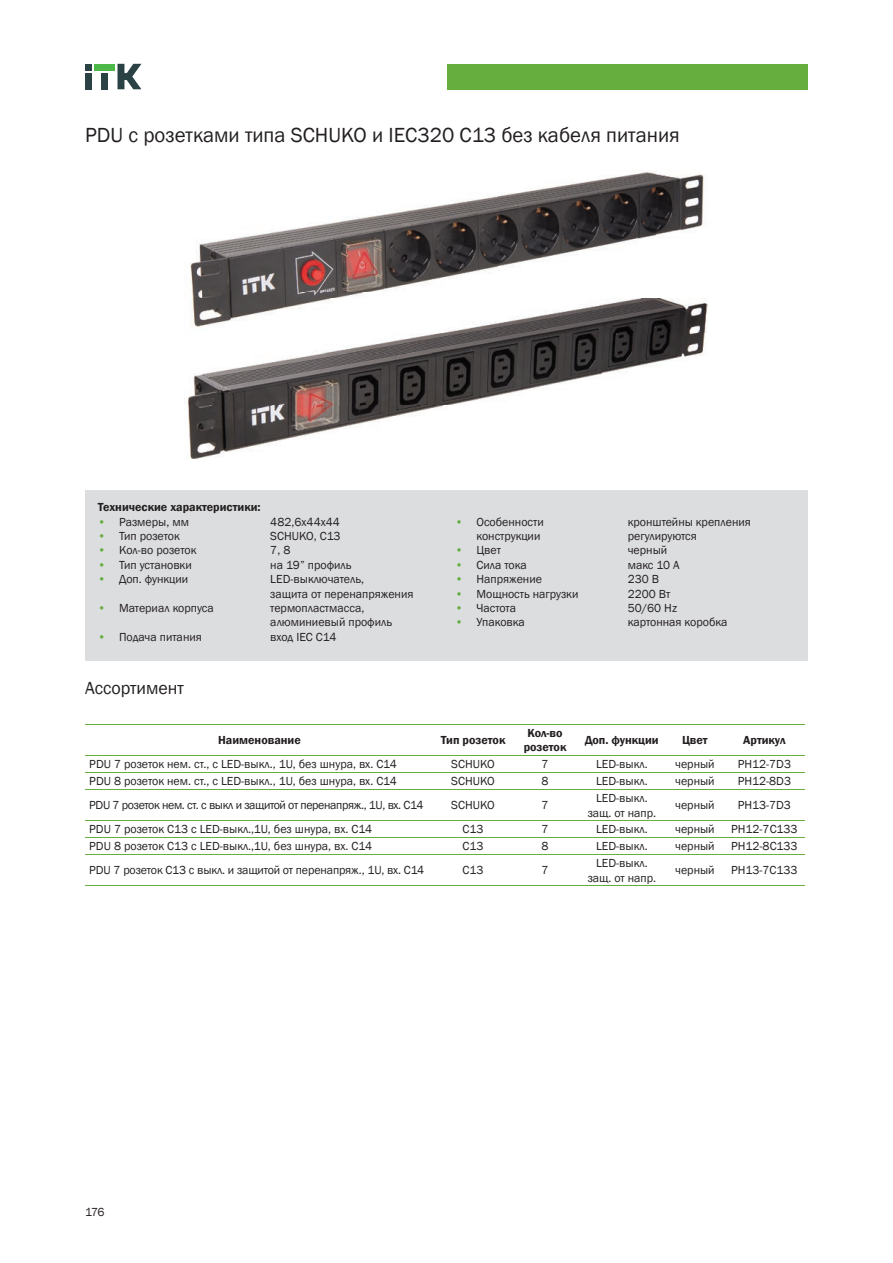
<style>
.page{position:relative;width:893px;height:1263px;background:#fff}
.page>*{position:absolute;margin:0;border:0;box-sizing:border-box;transform-origin:0 0}
.t1{font:21px "Franklin Gothic";color:#231f20}
.t2{font:18px "Franklin Gothic";color:#231f20}
.t3{font:12px/14.4px "Franklin Gothic";color:#231f20}
.t4{font:600 12px/14.4px "Franklin Gothic";color:#231f20;text-align:center}
.t5{font:12px "Franklin Gothic";letter-spacing:-.03em;color:#231f20}
.s1{color:#66ae3d}
</style>
<div class="page">
<div style="left:85px;top:73px;width:7px;height:16px;background:#2b4244"></div>
<div style="left:85px;top:64px;width:7px;height:7px;background:#2b4244"></div>
<div style="left:101px;top:73px;width:7px;height:16px;background:#2b4244"></div>
<div style="left:94px;top:64px;width:21px;height:7px;background:#4cb848"></div>
<svg style="left:118px;top:64px;width:23px;height:25px"></svg>
<div style="left:447px;top:64px;width:361px;height:25px;background:#66ae3d"></div>
<img style="left:190px;top:171px;width:466px;height:127px">
<img style="left:656px;top:174px;width:50px;height:61px">
<div style="left:85px;top:490px;width:722px;height:170px;background:#dcdddf"></div>
<hr style="left:85px;top:724px;width:349px;height:1px;background:#66ae3d">
<hr style="left:434px;top:724px;width:78px;height:1px;background:#66ae3d">
<hr style="left:512px;top:724px;width:66px;height:1px;background:#66ae3d">
<hr style="left:578px;top:724px;width:88px;height:1px;background:#66ae3d">
<hr style="left:666px;top:724px;width:58px;height:1px;background:#66ae3d">
<hr style="left:724px;top:724px;width:81px;height:1px;background:#66ae3d">
<hr style="left:85px;top:755px;width:349px;height:1px;background:#66ae3d">
<hr style="left:434px;top:755px;width:78px;height:1px;background:#66ae3d">
<hr style="left:512px;top:755px;width:66px;height:1px;background:#66ae3d">
<hr style="left:578px;top:755px;width:88px;height:1px;background:#66ae3d">
<hr style="left:666px;top:755px;width:58px;height:1px;background:#66ae3d">
<hr style="left:724px;top:755px;width:81px;height:1px;background:#66ae3d">
<hr style="left:85px;top:772px;width:349px;height:1px;background:#66ae3d">
<hr style="left:434px;top:772px;width:78px;height:1px;background:#66ae3d">
<hr style="left:512px;top:772px;width:66px;height:1px;background:#66ae3d">
<hr style="left:578px;top:772px;width:88px;height:1px;background:#66ae3d">
<hr style="left:666px;top:772px;width:58px;height:1px;background:#66ae3d">
<hr style="left:724px;top:772px;width:81px;height:1px;background:#66ae3d">
<hr style="left:85px;top:789px;width:349px;height:1px;background:#66ae3d">
<hr style="left:434px;top:789px;width:78px;height:1px;background:#66ae3d">
<hr style="left:512px;top:789px;width:66px;height:1px;background:#66ae3d">
<hr style="left:578px;top:789px;width:88px;height:1px;background:#66ae3d">
<hr style="left:666px;top:789px;width:58px;height:1px;background:#66ae3d">
<hr style="left:724px;top:789px;width:81px;height:1px;background:#66ae3d">
<hr style="left:85px;top:820px;width:349px;height:1px;background:#66ae3d">
<hr style="left:434px;top:820px;width:78px;height:1px;background:#66ae3d">
<hr style="left:512px;top:820px;width:66px;height:1px;background:#66ae3d">
<hr style="left:578px;top:820px;width:88px;height:1px;background:#66ae3d">
<hr style="left:666px;top:820px;width:58px;height:1px;background:#66ae3d">
<hr style="left:724px;top:820px;width:81px;height:1px;background:#66ae3d">
<hr style="left:85px;top:837px;width:349px;height:1px;background:#66ae3d">
<hr style="left:434px;top:837px;width:78px;height:1px;background:#66ae3d">
<hr style="left:512px;top:837px;width:66px;height:1px;background:#66ae3d">
<hr style="left:578px;top:837px;width:88px;height:1px;background:#66ae3d">
<hr style="left:666px;top:837px;width:58px;height:1px;background:#66ae3d">
<hr style="left:724px;top:837px;width:81px;height:1px;background:#66ae3d">
<hr style="left:85px;top:854px;width:349px;height:1px;background:#66ae3d">
<hr style="left:434px;top:854px;width:78px;height:1px;background:#66ae3d">
<hr style="left:512px;top:854px;width:66px;height:1px;background:#66ae3d">
<hr style="left:578px;top:854px;width:88px;height:1px;background:#66ae3d">
<hr style="left:666px;top:854px;width:58px;height:1px;background:#66ae3d">
<hr style="left:724px;top:854px;width:81px;height:1px;background:#66ae3d">
<hr style="left:85px;top:885px;width:349px;height:1px;background:#66ae3d">
<hr style="left:434px;top:885px;width:78px;height:1px;background:#66ae3d">
<hr style="left:512px;top:885px;width:66px;height:1px;background:#66ae3d">
<hr style="left:578px;top:885px;width:88px;height:1px;background:#66ae3d">
<hr style="left:666px;top:885px;width:58px;height:1px;background:#66ae3d">
<hr style="left:724px;top:885px;width:81px;height:1px;background:#66ae3d">
<img style="left:187px;top:341px;width:206px;height:64px">
<img style="left:393px;top:333px;width:210px;height:72px">
<img style="left:603px;top:333px;width:102px;height:40px">
<img style="left:188px;top:405px;width:256px;height:54px">
<img style="left:192px;top:298px;width:516px;height:35px">
<h1 class="t1" style="left:85px;top:122px;width:596px">PDU с розетками типа SCHUKO и IEC320 C13 без кабеля питания</h1>
<p class="t4" style="left:98px;top:500px;width:164px">Технические характеристики:</p>
<p class="t3" style="left:98px;top:515px;width:93px"><span class="s1">•</span> Размеры, мм</p>
<p class="t3" style="left:270px;top:515px;width:71px">482,6х44х44</p>
<p class="t3" style="left:98px;top:529px;width:83px"><span class="s1">•</span> Тип розеток</p>
<p class="t3" style="left:270px;top:529px;width:72px">SCHUKO, С13</p>
<p class="t3" style="left:98px;top:543px;width:100px"><span class="s1">•</span> Кол-во розеток</p>
<p class="t3" style="left:270px;top:543px;width:22px">7, 8</p>
<p class="t3" style="left:98px;top:558px;width:95px"><span class="s1">•</span> Тип установки</p>
<p class="t3" style="left:270px;top:558px;width:83px">на 19” профиль</p>
<p class="t3" style="left:98px;top:572px;width:92px"><span class="s1">•</span> Доп. функции</p>
<p class="t3" style="left:270px;top:572px;width:145px">LED-выключатель,<br>защита от перенапряжения</p>
<p class="t3" style="left:98px;top:601px;width:118px"><span class="s1">•</span> Материал корпуса</p>
<p class="t3" style="left:270px;top:601px;width:123px">термопластмасса, алюминиевый профиль</p>
<p class="t3" style="left:98px;top:630px;width:106px"><span class="s1">•</span> Подача питания</p>
<p class="t3" style="left:270px;top:630px;width:68px">вход IEC C14</p>
<h2 class="t2" style="left:85px;top:677px;width:100px">Ассортимент</h2>
<p class="t3" style="left:455px;top:515px;width:90px"><span class="s1">•</span> Особенности</p>
<p class="t3" style="left:628px;top:515px;width:125px">кронштейны крепления</p>
<p class="t3" style="left:476px;top:529px;width:65px">конструкции</p>
<p class="t3" style="left:628px;top:529px;width:71px">регулируются</p>
<p class="t3" style="left:455px;top:543px;width:47px"><span class="s1">•</span> Цвет</p>
<p class="t3" style="left:628px;top:543px;width:41px">черный</p>
<p class="t3" style="left:455px;top:558px;width:73px"><span class="s1">•</span> Сила тока</p>
<p class="t3" style="left:628px;top:558px;width:53px">макс 10 А</p>
<p class="t3" style="left:455px;top:572px;width:88px"><span class="s1">•</span> Напряжение</p>
<p class="t3" style="left:628px;top:572px;width:33px">230 В</p>
<p class="t3" style="left:455px;top:587px;width:125px"><span class="s1">•</span> Мощность нагрузки</p>
<p class="t3" style="left:628px;top:587px;width:44px">2200 Вт</p>
<p class="t3" style="left:455px;top:601px;width:62px"><span class="s1">•</span> Частота</p>
<p class="t3" style="left:628px;top:601px;width:51px">50/60 Hz</p>
<p class="t3" style="left:455px;top:615px;width:71px"><span class="s1">•</span> Упаковка</p>
<p class="t3" style="left:628px;top:615px;width:101px">картонная коробка</p>
<p class="t4" style="left:218px;top:733px;width:84px">Наименование</p>
<p class="t4" style="left:441px;top:733px;width:66px">Тип розеток</p>
<p class="t4" style="left:524px;top:726px;width:44px">Кол-во розеток</p>
<p class="t4" style="left:585px;top:733px;width:75px">Доп. функции</p>
<p class="t4" style="left:682px;top:733px;width:27px">Цвет</p>
<p class="t4" style="left:743px;top:733px;width:44px">Артикул</p>
<p class="t3" style="left:89px;top:757px;width:309px">PDU 7 розеток нем. ст., с LED-выкл., 1U, без шнура, вх. С14</p>
<p class="t3" style="left:451px;top:757px;width:45px">SCHUKO</p>
<p class="t3" style="left:541px;top:757px;width:9px">7</p>
<p class="t3" style="left:596px;top:757px;width:53px">LED-выкл.</p>
<p class="t3" style="left:675px;top:757px;width:41px">черный</p>
<p class="t3" style="left:738px;top:757px;width:55px">PH12-7D3</p>
<p class="t3" style="left:89px;top:774px;width:309px">PDU 8 розеток нем. ст., с LED-выкл., 1U, без шнура, вх. С14</p>
<p class="t3" style="left:451px;top:774px;width:45px">SCHUKO</p>
<p class="t3" style="left:541px;top:774px;width:9px">8</p>
<p class="t3" style="left:596px;top:774px;width:53px">LED-выкл.</p>
<p class="t3" style="left:675px;top:774px;width:41px">черный</p>
<p class="t3" style="left:738px;top:774px;width:55px">PH12-8D3</p>
<p class="t5" style="left:89px;top:798px;width:336px">PDU 7 розеток нем. ст. с выкл и защитой от перенапряж., 1U, вх. С14</p>
<p class="t3" style="left:451px;top:798px;width:45px">SCHUKO</p>
<p class="t3" style="left:541px;top:798px;width:9px">7</p>
<p class="t3" style="left:588px;top:791px;width:70px;text-align:center">LED-выкл. защ. от напр.</p>
<p class="t3" style="left:675px;top:798px;width:41px">черный</p>
<p class="t3" style="left:738px;top:798px;width:55px">PH13-7D3</p>
<p class="t3" style="left:89px;top:822px;width:284px">PDU 7 розеток C13 с LED-выкл.,1U, без шнура, вх. С14</p>
<p class="t3" style="left:462px;top:822px;width:22px">С13</p>
<p class="t3" style="left:541px;top:822px;width:9px">7</p>
<p class="t3" style="left:596px;top:822px;width:53px">LED-выкл.</p>
<p class="t3" style="left:675px;top:822px;width:41px">черный</p>
<p class="t3" style="left:731px;top:822px;width:68px">PH12-7C133</p>
<p class="t3" style="left:89px;top:839px;width:284px">PDU 8 розеток C13 с LED-выкл.,1U, без шнура, вх. С14</p>
<p class="t3" style="left:462px;top:839px;width:22px">С13</p>
<p class="t3" style="left:541px;top:839px;width:9px">8</p>
<p class="t3" style="left:596px;top:839px;width:53px">LED-выкл.</p>
<p class="t3" style="left:675px;top:839px;width:41px">черный</p>
<p class="t3" style="left:731px;top:839px;width:68px">PH12-8C133</p>
<p class="t3" style="left:89px;top:863px;width:336px">PDU 7 розеток С13 с выкл. и защитой от перенапряж., 1U, вх. С14</p>
<p class="t3" style="left:462px;top:863px;width:22px">С13</p>
<p class="t3" style="left:541px;top:863px;width:9px">7</p>
<p class="t3" style="left:588px;top:856px;width:70px;text-align:center">LED-выкл. защ. от напр.</p>
<p class="t3" style="left:675px;top:863px;width:41px">черный</p>
<p class="t3" style="left:731px;top:863px;width:68px">PH13-7С133</p>
<p class="t3" style="left:85px;top:1205px;width:21px">176</p>
</div>
